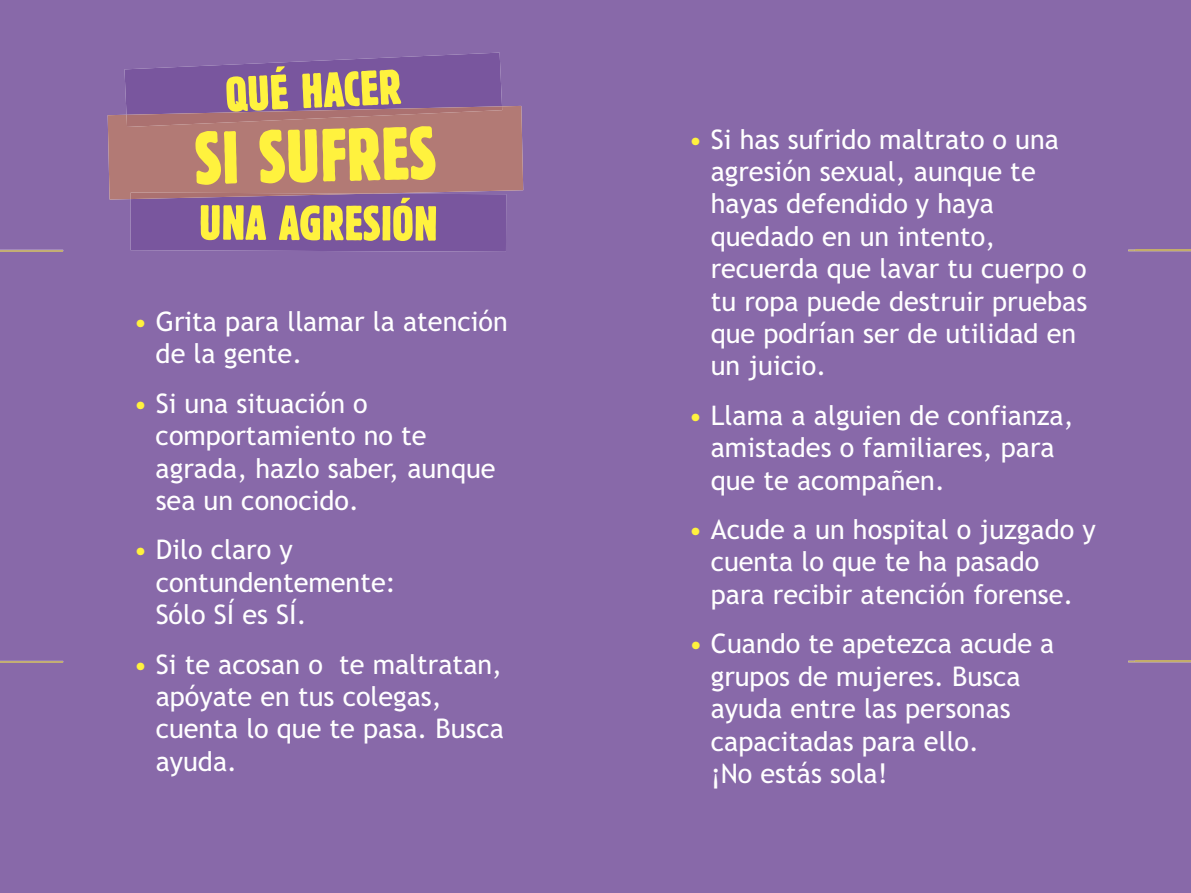
<style>
.page{position:relative;width:1191px;height:893px;background:#8869a9}
.page>*{position:absolute;margin:0;border:0;box-sizing:border-box;transform-origin:0 0}
.t1{font:77.7px "Block D Regu Extr Cond";color:#fff23e}
.t2{font:51.3px "Block D Regu Extr Cond";letter-spacing:-.005em;color:#fff23e}
.t3{font:27px/32.4px "Trebuchet MS";color:#fff}
.s1{color:#fff23e}
</style>
<div class="page">
<hr style="left:1134px;top:249px;width:57px;height:1px;background:#886896">
<hr style="left:0;top:250px;width:63px;height:1px;background:#c3ae74">
<hr style="left:0;top:661px;width:63px;height:1px;background:#c3ae74">
<svg style="left:108px;top:53px;width:415px;height:199px;background:#92678e"></svg>
<hr style="left:1134px;top:250px;width:57px;height:1px;background:#c3ad6a">
<hr style="left:1134px;top:661px;width:57px;height:1px;background:#c3ad6a">
<h2 class="t2" style="left:224px;top:65px;width:177px;rotate:-3deg">QUÉ HACER</h2>
<h1 class="t1" style="left:194px;top:111px;width:243px;rotate:-1deg">SI SUFRES</h1>
<p class="t3" style="left:710px;top:123px;width:378px;text-indent:-22px"><span class="s1">•</span> Si has sufrido maltrato o una agresión sexual, aunque te hayas defendido y haya quedado en un intento, recuerda que lavar tu cuerpo o tu ropa puede destruir pruebas que podrían ser de utilidad en un juicio.</p>
<p class="t3" style="left:711px;top:399px;width:364px;text-indent:-22px"><span class="s1">•</span> Llama a alguien de confianza, amistades o familiares, para que te acompañen.</p>
<p class="t3" style="left:711px;top:514px;width:386px;text-indent:-22px"><span class="s1">•</span> Acude a un hospital o juzgado y cuenta lo que te ha pasado para recibir atención forense.</p>
<p class="t3" style="left:711px;top:628px;width:345px;text-indent:-22px"><span class="s1">•</span> Cuando te apetezca acude a grupos de mujeres. Busca ayuda entre las personas capacitadas para ello.<br>¡No estás sola!</p>
<h2 class="t2" style="left:199px;top:192px;width:240px">UNA AGRESIÓN</h2>
<p class="t3" style="left:156px;top:305px;width:353px;text-indent:-22px"><span class="s1">•</span> Grita para llamar la atención de la gente.</p>
<p class="t3" style="left:156px;top:387px;width:341px;text-indent:-22px"><span class="s1">•</span> Si una situación o comportamiento no te agrada, hazlo saber, aunque sea un conocido.</p>
<p class="t3" style="left:156px;top:534px;width:242px;text-indent:-22px"><span class="s1">•</span> Dilo claro y contundentemente:<br>Sólo SÍ es SÍ.</p>
<p class="t3" style="left:156px;top:648px;width:350px;text-indent:-22px"><span class="s1">•</span> Si te acosan o te maltratan, apóyate en tus colegas, cuenta lo que te pasa. Busca ayuda.</p>
</div>
